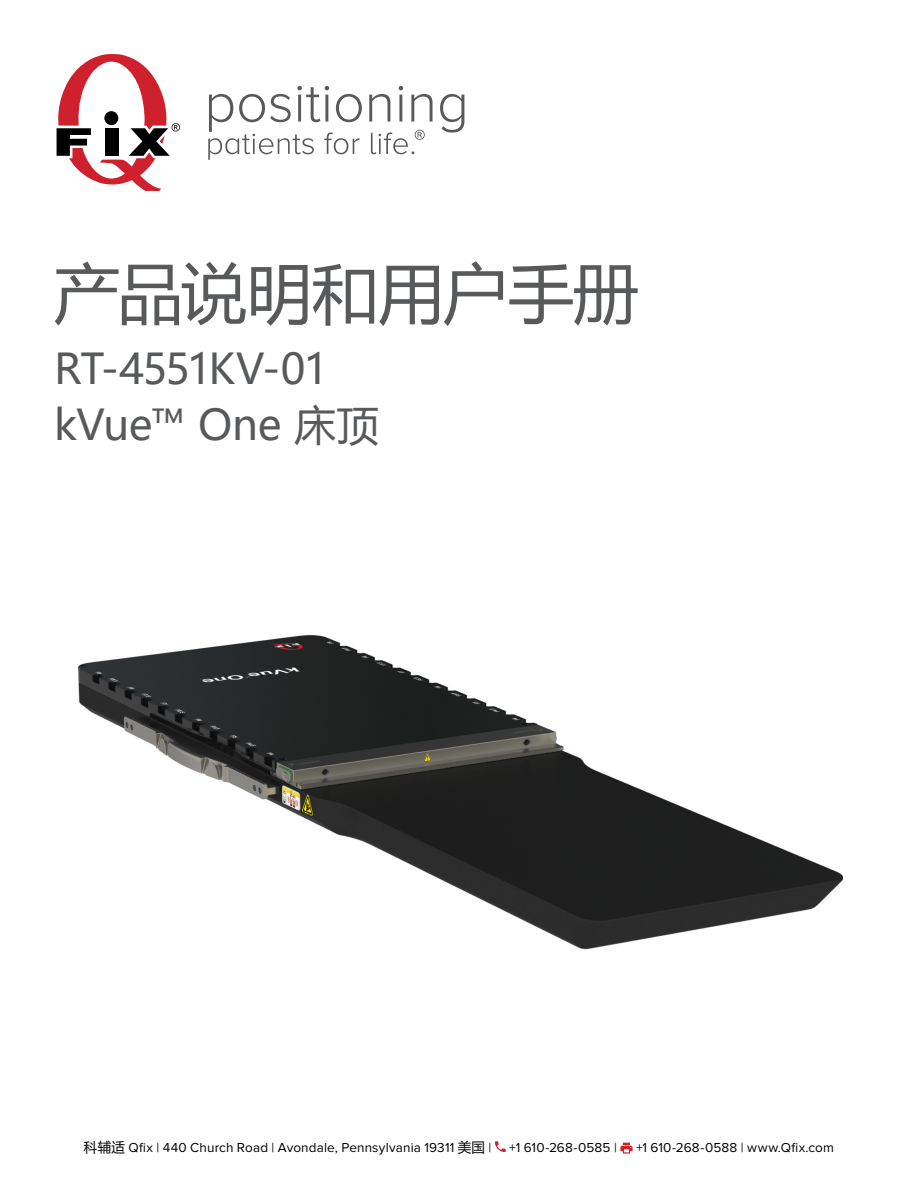
<style>
.page{position:relative;width:918px;height:1188px;background:#fff}
.page>*{position:absolute;margin:0;border:0;box-sizing:border-box;transform-origin:0 0}
.t1{font:66px "Microsoft Ya Hei";letter-spacing:-.015em;color:#58595b}
.t2{font:42px/56.4px "Microsoft Ya Hei";letter-spacing:-.025em;color:#58595b}
.t3{font:13.5px "Proxima Nova";letter-spacing:.01em;color:#000}
.s1{font-family:"Microsoft Ya Hei"}
</style>
<div class="page">
<img style="left:77px;top:635px;width:765px;height:315px">
<svg style="left:495px;top:1141px;width:11px;height:11px"></svg>
<svg style="left:620px;top:1143px;width:13px;height:11px"></svg>
<svg style="left:369px;top:94px;width:21px;height:28px"></svg>
<svg style="left:399px;top:86px;width:4px;height:36px"></svg>
<svg style="left:411px;top:94px;width:22px;height:28px"></svg>
<svg style="left:440px;top:94px;width:24px;height:39px"></svg>
<svg style="left:208px;top:86px;width:154px;height:74px"></svg>
<svg style="left:56px;top:54px;width:124px;height:137px"></svg>
<svg style="left:371px;top:130px;width:54px;height:24px"></svg>
<h1 class="t1" style="left:54px;top:248px;width:586px">产品说明和用户手册</h1>
<h2 class="t2" style="left:54px;top:339px;width:326px">RT‑4551KV‑01 kVue™ One 床顶</h2>
<p class="t3" style="left:84px;top:1140px;width:409px"><span class="s1">科辅适</span> Qfix | 440 Church Road | Avondale, Pennsylvania 19311 <span class="s1">美国</span> |</p>
<p class="t3" style="left:509px;top:1140px;width:109px">+1 610-268-0585 |</p>
<p class="t3" style="left:636px;top:1140px;width:200px">+1 610-268-0588 | www.Qfix.com</p>
</div>
